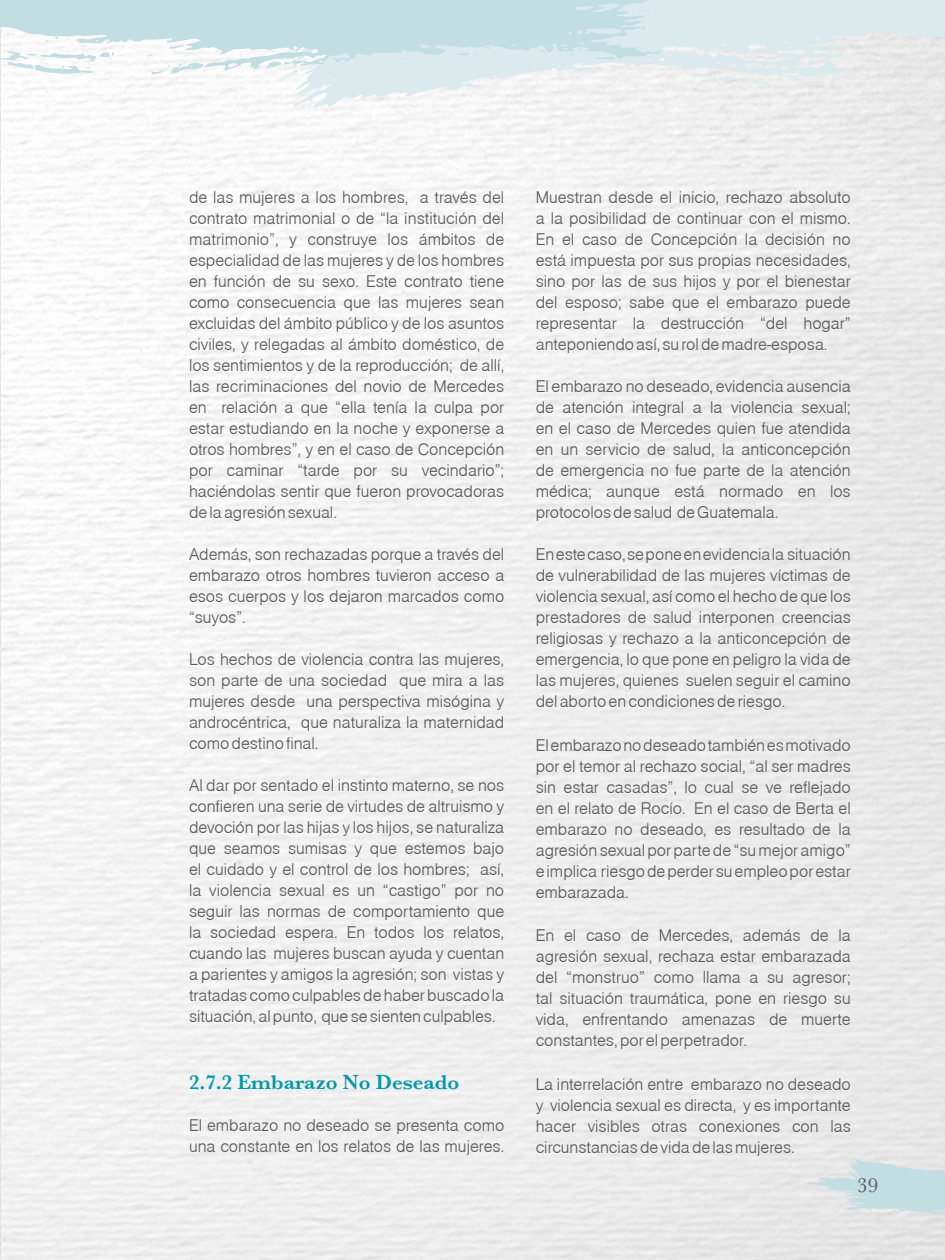
<style>
.page{position:relative;width:945px;height:1260px;background:#fff}
.page>*{position:absolute;margin:0;border:0;box-sizing:border-box;transform-origin:0 0}
.t1{font:600 21px "Baskerville";color:#0099a8}
.t2{font:21px "Baskerville";color:#58595b}
.t3{font:17.5px/21px "Nimbus Sans Becker No 5 T Lig";color:#58595b;text-align:justify}
</style>
<div class="page">
<svg style="left:805px;top:1159px;width:140px;height:59px;background:#d2e1e3"></svg>
<svg style="left:131px;top:0;width:814px;height:108px;fill:#eceded"></svg>
<svg style="left:800px;top:81px;width:24px;height:4px"></svg>
<svg style="left:830px;top:78px;width:4px;height:8px"></svg>
<svg style="left:809px;top:59px;width:14px;height:5px"></svg>
<svg style="left:397px;top:96px;width:5px;height:3px"></svg>
<svg style="left:689px;top:74px;width:55px;height:9px"></svg>
<svg style="left:750px;top:76px;width:22px;height:8px"></svg>
<svg style="left:826px;top:44px;width:19px;height:9px"></svg>
<svg style="left:0;top:0;width:805px;height:71px;background:#cfe4e7"></svg>
<svg style="left:266px;top:61px;width:16px;height:7px"></svg>
<svg style="left:594px;top:57px;width:36px;height:14px"></svg>
<svg style="left:169px;top:45px;width:15px;height:5px"></svg>
<svg style="left:538px;top:50px;width:8px;height:3px"></svg>
<svg style="left:292px;top:70px;width:12px;height:6px"></svg>
<svg style="left:569px;top:49px;width:13px;height:6px"></svg>
<svg style="left:485px;top:47px;width:6px;height:3px"></svg>
<svg style="left:0;top:34px;width:114px;height:40px"></svg>
<svg style="left:146px;top:62px;width:57px;height:13px"></svg>
<svg style="left:403px;top:52px;width:5px;height:7px"></svg>
<svg style="left:329px;top:64px;width:6px;height:9px"></svg>
<svg style="left:455px;top:52px;width:23px;height:11px"></svg>
<p class="t3" style="left:189px;top:186px;width:317px">de las mujeres a los hombres, a través del contrato matrimonial o de “la institución del matrimonio”, y construye los ámbitos de especialidad de las mujeres y de los hombres en función de su sexo. Este contrato tiene como consecuencia que las mujeres sean excluidas del ámbito público y de los asuntos civiles, y relegadas al ámbito doméstico, de los sentimientos y de la reproducción; de allí, las recriminaciones del novio de Mercedes en relación a que “ella tenía la culpa por estar estudiando en la noche y exponerse a otros hombres”, y en el caso de Concepción por caminar “tarde por su vecindario”; haciéndolas sentir que fueron provocadoras de la agresión sexual.</p>
<p class="t3" style="left:189px;top:543px;width:317px">Además, son rechazadas porque a través del embarazo otros hombres tuvieron acceso a esos cuerpos y los dejaron marcados como “suyos”.</p>
<p class="t3" style="left:189px;top:648px;width:317px">Los hechos de violencia contra las mujeres, son parte de una sociedad que mira a las mujeres desde una perspectiva misógina y androcéntrica, que naturaliza la maternidad como destino final.</p>
<p class="t3" style="left:189px;top:774px;width:317px">Al dar por sentado el instinto materno, se nos confieren una serie de virtudes de altruismo y devoción por las hijas y los hijos, se naturaliza que seamos sumisas y que estemos bajo el cuidado y el control de los hombres; así, la violencia sexual es un “castigo” por no seguir las normas de comportamiento que la sociedad espera. En todos los relatos, cuando las mujeres buscan ayuda y cuentan a parientes y amigos la agresión; son vistas y tratadas como culpables de haber buscado la situación, al punto, que se sienten culpables.</p>
<p class="t1" style="left:189px;top:1070px;width:272px">2.7.2 Embarazo No Deseado</p>
<p class="t3" style="left:189px;top:1114px;width:317px">El embarazo no deseado se presenta como una constante en los relatos de las mujeres.</p>
<p class="t3" style="left:536px;top:186px;width:317px">Muestran desde el inicio, rechazo absoluto a la posibilidad de continuar con el mismo.<br>En el caso de Concepción la decisión no está impuesta por sus propias necesidades, sino por las de sus hijos y por el bienestar del esposo; sabe que el embarazo puede representar la destrucción “del hogar” anteponiendo así, su rol de madre-esposa.</p>
<p class="t3" style="left:536px;top:375px;width:317px">El embarazo no deseado, evidencia ausencia de atención integral a la violencia sexual; en el caso de Mercedes quien fue atendida en un servicio de salud, la anticoncepción de emergencia no fue parte de la atención médica; aunque está normado en los protocolos de salud de Guatemala.</p>
<p class="t3" style="left:536px;top:543px;width:317px">En este caso, se pone en evidencia la situación de vulnerabilidad de las mujeres víctimas de violencia sexual, así como el hecho de que los prestadores de salud interponen creencias religiosas y rechazo a la anticoncepción de emergencia, lo que pone en peligro la vida de las mujeres, quienes suelen seguir el camino del aborto en condiciones de riesgo.</p>
<p class="t3" style="left:536px;top:734px;width:317px">El embarazo no deseado también es motivado por el temor al rechazo social, “al ser madres sin estar casadas”, lo cual se ve reflejado en el relato de Rocío. En el caso de Berta el embarazo no deseado, es resultado de la agresión sexual por parte de “su mejor amigo” e implica riesgo de perder su empleo por estar embarazada.</p>
<p class="t3" style="left:536px;top:925px;width:317px">En el caso de Mercedes, además de la agresión sexual, rechaza estar embarazada del “monstruo” como llama a su agresor; tal situación traumática, pone en riesgo su vida, enfrentando amenazas de muerte constantes, por el perpetrador.</p>
<p class="t3" style="left:536px;top:1073px;width:317px">La interrelación entre embarazo no deseado y violencia sexual es directa, y es importante hacer visibles otras conexiones con las circunstancias de vida de las mujeres.</p>
<p class="t2" style="left:857px;top:1173px;width:22px">39</p>
</div>
